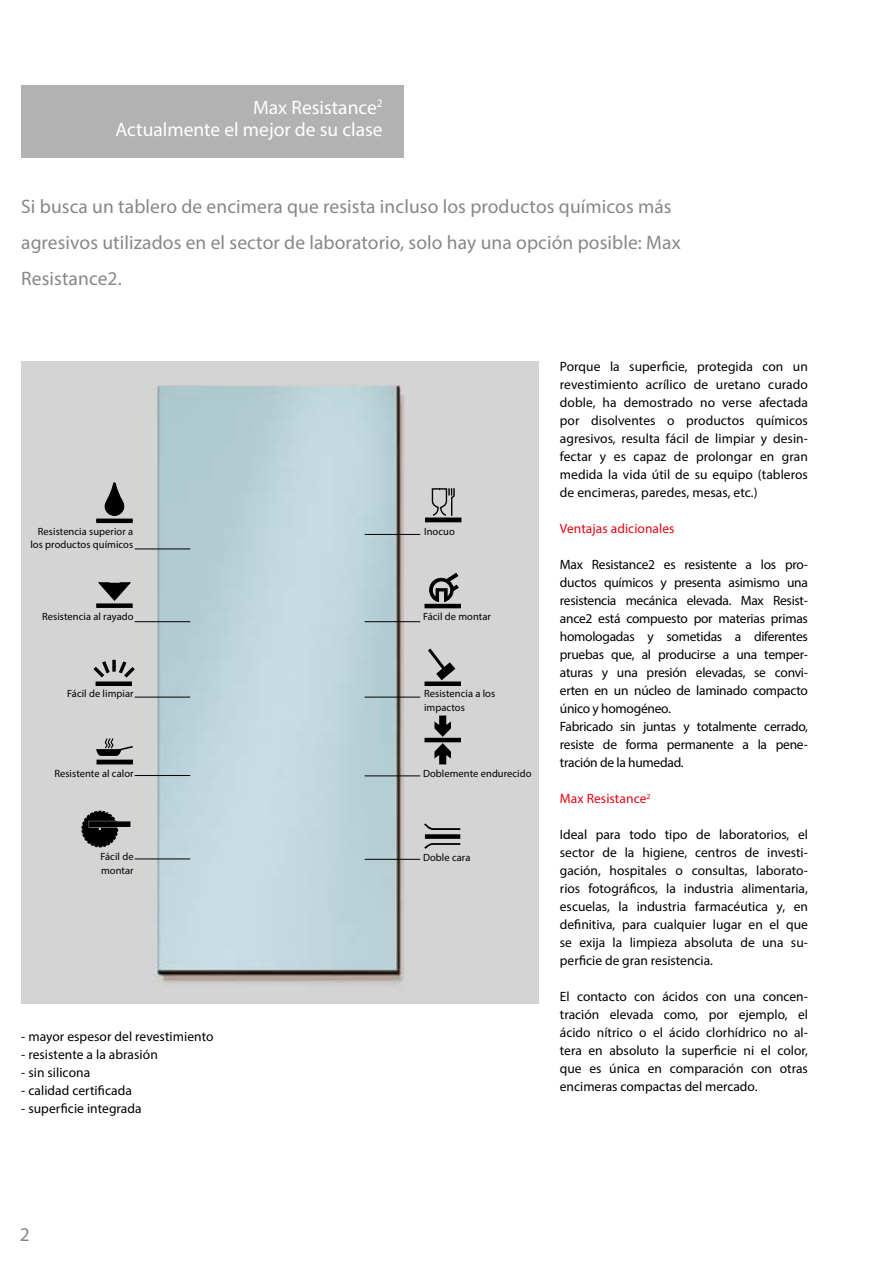
<style>
.page{position:relative;width:893px;height:1263px;background:#fff}
.page>*{position:absolute;margin:0;border:0;box-sizing:border-box;transform-origin:0 0}
.t1{font:19.5px/36px "Myriad Pro";letter-spacing:.005em;color:#878787}
.t2{font:19.5px/22.5px "Myriad Pro";color:#fff;text-align:right}
.t3{font:13.5px/18px "Myriad Pro";letter-spacing:-.02em;color:#000;text-align:justify}
.t4{font:13.5px "Myriad Pro";letter-spacing:.005em;color:#000}
.t5{font:13.5px "Myriad Pro";letter-spacing:.005em;color:#e30613}
.t6{font:10.5px/13.5px "Myriad Pro";letter-spacing:.005em;color:#000}
</style>
<div class="page">
<img style="left:21px;top:362px;width:518px;height:641px">
<div style="left:21px;top:85px;width:383px;height:72px;background:#b3b2b2"></div>
<svg style="left:434px;top:715px;width:17px;height:49px"></svg>
<hr style="left:424px;top:738px;width:37px;height:4px;background:#000">
<div style="left:424px;top:681px;width:37px;height:5px;background:#000"></div>
<svg style="left:425px;top:645px;width:30px;height:35px"></svg>
<hr style="left:96px;top:519px;width:37px;height:4px;background:#000">
<svg style="left:105px;top:482px;width:19px;height:34px"></svg>
<div style="left:96px;top:681px;width:36px;height:5px;background:#000"></div>
<svg style="left:94px;top:660px;width:41px;height:17px"></svg>
<hr style="left:424px;top:604px;width:37px;height:4px;background:#000">
<svg style="left:429px;top:573px;width:30px;height:29px"></svg>
<svg style="left:98px;top:582px;width:33px;height:19px"></svg>
<div style="left:96px;top:603px;width:37px;height:5px;background:#000"></div>
<hr style="left:135px;top:549px;width:55px;height:1px;background:#000">
<hr style="left:365px;top:534px;width:55px;height:1px;background:#000">
<hr style="left:135px;top:621px;width:55px;height:1px;background:#000">
<hr style="left:365px;top:621px;width:55px;height:1px;background:#000">
<hr style="left:135px;top:697px;width:55px;height:1px;background:#000">
<hr style="left:365px;top:697px;width:55px;height:1px;background:#000">
<hr style="left:135px;top:775px;width:55px;height:1px;background:#000">
<hr style="left:135px;top:858px;width:55px;height:1px;background:#000">
<hr style="left:365px;top:775px;width:55px;height:1px;background:#000">
<hr style="left:365px;top:859px;width:55px;height:1px;background:#000">
<div style="left:425px;top:517px;width:36px;height:5px;background:#000"></div>
<svg style="left:431px;top:487px;width:24px;height:30px"></svg>
<hr style="left:97px;top:760px;width:36px;height:4px;background:#000">
<svg style="left:96px;top:737px;width:39px;height:19px"></svg>
<svg style="left:81px;top:811px;width:37px;height:36px"></svg>
<div style="left:89px;top:821px;width:41px;height:6px;background:#000"></div>
<div style="left:425px;top:834px;width:35px;height:5px;background:#000"></div>
<svg style="left:424px;top:823px;width:36px;height:8px"></svg>
<svg style="left:424px;top:842px;width:36px;height:7px"></svg>
<h1 class="t2" style="left:116px;top:96px;width:269px">Max Resistance<sup>2<br></sup>Actualmente el mejor de su clase</h1>
<h1 class="t1" style="left:21px;top:188px;width:661px">Si busca un tablero de encimera que resista incluso los productos químicos más agresivos utilizados en el sector de laboratorio, solo hay una opción posible: Max<br>Resistance2.</h1>
<p class="t6" style="left:30px;top:524px;width:104px;text-align:right">Resistencia superior a los productos químicos</p>
<p class="t6" style="left:424px;top:524px;width:32px">Inocuo</p>
<p class="t6" style="left:42px;top:610px;width:93px">Resistencia al rayado</p>
<p class="t6" style="left:423px;top:610px;width:69px">Fácil de montar</p>
<p class="t6" style="left:67px;top:687px;width:68px">Fácil de limpiar</p>
<p class="t6" style="left:424px;top:687px;width:73px">Resistencia a los impactos</p>
<p class="t6" style="left:54px;top:766px;width:81px">Resistente al calor</p>
<p class="t6" style="left:423px;top:767px;width:110px">Doblemente endurecido</p>
<p class="t6" style="left:100px;top:850px;width:35px">Fácil de montar</p>
<p class="t6" style="left:423px;top:850px;width:49px">Doble cara</p>
<p class="t4" style="left:21px;top:1028px;width:194px">- mayor espesor del revestimiento</p>
<p class="t4" style="left:21px;top:1046px;width:138px">- resistente a la abrasión</p>
<p class="t4" style="left:21px;top:1064px;width:70px">- sin silicona</p>
<p class="t4" style="left:21px;top:1082px;width:112px">- calidad certificada</p>
<p class="t4" style="left:21px;top:1100px;width:122px">- superficie integrada</p>
<p class="t3" style="left:560px;top:357px;width:250px">Porque la superficie, protegida con un revestimiento acrílico de uretano curado doble, ha demostrado no verse afectada por disolventes o productos químicos agresivos, resulta fácil de limpiar y desin&shy;fectar y es capaz de prolongar en gran medida la vida útil de su equipo (tableros de encimeras, paredes, mesas, etc.)</p>
<p class="t5" style="left:560px;top:520px;width:116px">Ventajas adicionales</p>
<p class="t3" style="left:560px;top:555px;width:250px;text-align:left">Max Resistance2 es resistente a los pro&shy;ductos químicos y presenta asimismo una resistencia mecánica elevada. Max Resist&shy;ance2 está compuesto por materias primas homologadas y sometidas a diferentes pruebas que, al producirse a una temper&shy;aturas y una presión elevadas, se convi&shy;erten en un núcleo de laminado compacto único y homogéneo.<br>Fabricado sin juntas y totalmente cerrado, resiste de forma permanente a la pene&shy;tración de la humedad.</p>
<p class="t5" style="left:560px;top:790px;width:92px">Max Resistance<sup>2</sup></p>
<p class="t3" style="left:560px;top:825px;width:250px">Ideal para todo tipo de laboratorios, el sector de la higiene, centros de investi&shy;gación, hospitales o consultas, laborato&shy;rios fotográficos, la industria alimentaria, escuelas, la industria farmacéutica y, en definitiva, para cualquier lugar en el que se exija la limpieza absoluta de una su&shy;perficie de gran resistencia.</p>
<p class="t3" style="left:560px;top:987px;width:250px">El contacto con ácidos con una concen&shy;tración elevada como, por ejemplo, el ácido nítrico o el ácido clorhídrico no al&shy;tera en absoluto la superficie ni el color, que es única en comparación con otras encimeras compactas del mercado.</p>
<h1 class="t1" style="left:20px;top:1216px;width:12px">2</h1>
</div>
